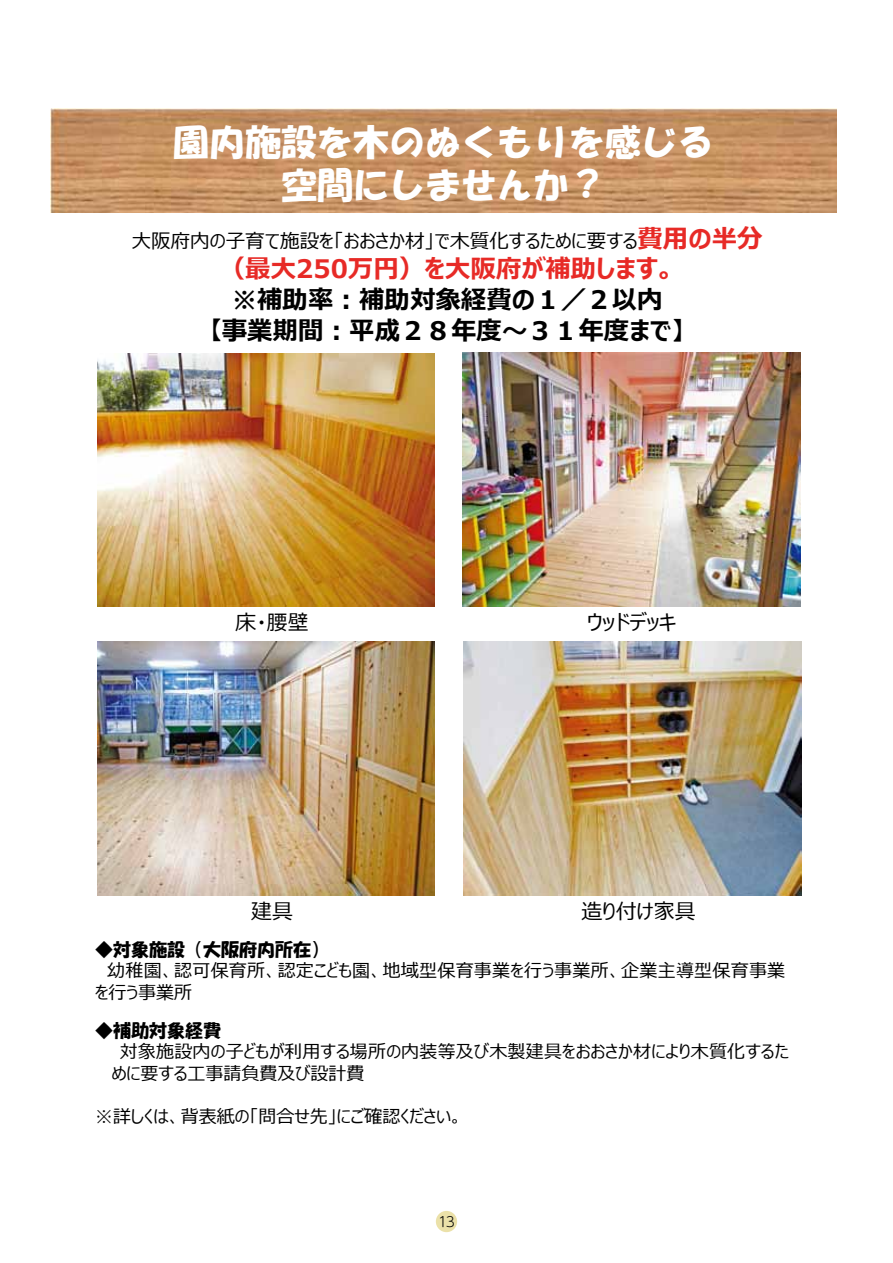
<style>
.page{position:relative;width:893px;height:1263px;background:#fff}
.page>*{position:absolute;margin:0;border:0;box-sizing:border-box;transform-origin:0 0}
.t1{font:36px/43.2px "HGS Soei Kakupoptai";color:#fff;text-align:center}
.t2{font:700 25.5px/30.6px "Meiryo UI";color:#000;text-align:center}
.t3{font:700 25.5px "Meiryo UI";color:#e72a26}
.t4{font:21px "Meiryo UI";color:#000}
.t5{font:19.5px "Meiryo UI";color:#000}
.t6{font:18px/21.6px "Meiryo UI";letter-spacing:.01em;color:#000}
.t7{font:18px "HGS Soei Kakupoptai";color:#000}
.t8{font:300 13.8px "UD Shin M Go Pro";color:#000}
.s1{font-weight:700;font-size:25.5px;color:#e72a26}
</style>
<div class="page">
<img style="left:97px;top:642px;width:338px;height:253px">
<img style="left:50px;top:109px;width:786px;height:103px">
<img style="left:97px;top:353px;width:338px;height:253px">
<img style="left:464px;top:642px;width:338px;height:253px">
<img style="left:463px;top:353px;width:338px;height:253px">
<div style="left:436px;top:1211px;width:21px;height:21px;background:#ebe1a9;border-radius:50%"></div>
<h1 class="t1" style="left:173px;top:120px;width:541px">園内施設を木のぬくもりを感じる空間にしませんか？</h1>
<p class="t5" style="left:132px;top:227px;width:632px">大阪府内の子育て施設を「おおさか材」で木質化するために要する<span class="s1">費用の半分</span></p>
<h2 class="t3" style="left:220px;top:251px;width:456px">（最大250万円）を大阪府が補助します。</h2>
<h2 class="t2" style="left:209px;top:286px;width:478px">※補助率︓補助対象経費の１／２以内<br>【事業期間︓平成２８年度～３１年度まで】</h2>
<p class="t4" style="left:235px;top:608px;width:75px">床・腰壁</p>
<p class="t4" style="left:587px;top:608px;width:90px">ウッドデッキ</p>
<p class="t4" style="left:251px;top:897px;width:43px">建具</p>
<p class="t4" style="left:581px;top:897px;width:116px">造り付け家具</p>
<p class="t7" style="left:95px;top:940px;width:235px">◆対象施設（大阪府内所在）</p>
<p class="t6" style="left:95px;top:961px;width:692px;text-indent:12px">幼稚園、認可保育所、認定こども園、地域型保育事業を行う事業所、企業主導型保育事業を行う事業所</p>
<p class="t7" style="left:95px;top:1021px;width:127px">◆補助対象経費</p>
<p class="t6" style="left:112px;top:1042px;width:679px;text-indent:8px">対象施設内の子どもが利用する場所の内装等及び木製建具をおおさか材により木質化するために要する工事請負費及び設計費</p>
<p class="t6" style="left:95px;top:1107px;width:369px">※詳しくは、背表紙の「問合せ先」にご確認ください。</p>
<p class="t8" style="left:438px;top:1210px;width:18px">13</p>
</div>
